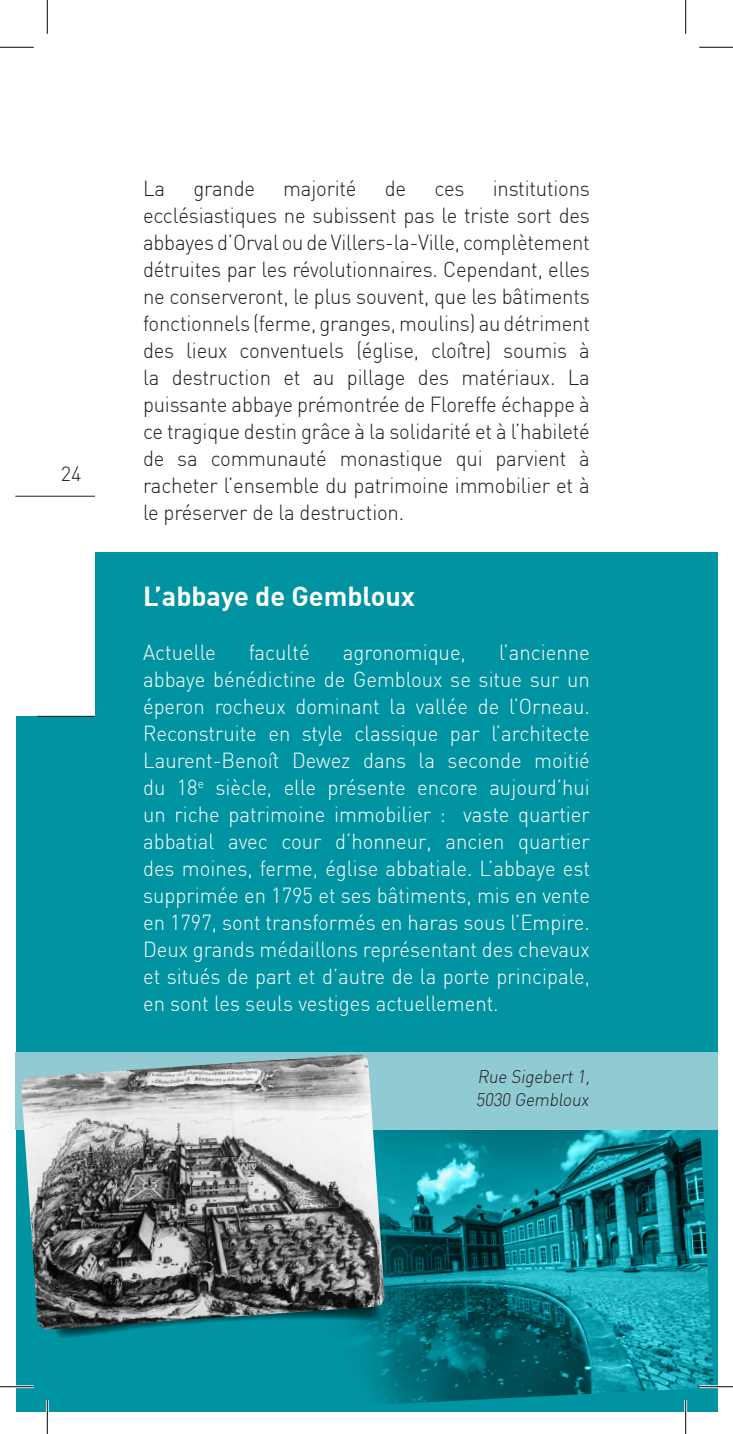
<style>
.page{position:relative;width:733px;height:1434px;background:#fff}
.page>*{position:absolute;margin:0;border:0;box-sizing:border-box;transform-origin:0 0}
.t1{font:700 27px "DIN";color:#fff}
.t2{font:300 21.38px/27px "DIN";color:#fff;text-align:justify;scale:.95 1}
.t3{font:300 21.38px/27px "DIN";letter-spacing:-.01em;color:#231f20;text-align:justify;scale:.95 1}
.t4{font:300 20.25px "DIN";color:#231f20}
.t5{font:300 18px "DIN";color:#231f20;scale:.95 1}
</style>
<div class="page">
<div style="left:16px;top:552px;width:701px;height:859px;background:#0093a2"></div>
<img style="left:366px;top:1130px;width:347px;height:279px">
<hr style="left:15px;top:496px;width:80px;height:1px;background:#231f20">
<div style="left:15px;top:1053px;width:702px;height:77px;background:#90cad2"></div>
<svg style="left:55px;top:1330px;width:327px;height:9px"></svg>
<img style="left:21px;top:1054px;width:364px;height:276px">
<div style="left:15px;top:538px;width:80px;height:178px;background:#fff"></div>
<hr style="left:37px;top:716px;width:58px;height:1px;background:#231f20">
<hr style="left:0;top:1385px;width:34px;height:3px;background:#fff">
<hr style="left:699px;top:1385px;width:33px;height:3px;background:#fff">
<hr style="left:46px;top:1400px;width:3px;height:34px;background:#fff">
<hr style="left:684px;top:1400px;width:2px;height:34px;background:#fff">
<hr style="left:0;top:47px;width:34px;height:1px;background:#000">
<hr style="left:699px;top:47px;width:33px;height:1px;background:#000">
<hr style="left:0;top:1386px;width:34px;height:1px;background:#000">
<hr style="left:699px;top:1386px;width:33px;height:1px;background:#000">
<hr style="left:47px;top:0;width:1px;height:34px;background:#000">
<hr style="left:47px;top:1400px;width:1px;height:34px;background:#000">
<hr style="left:685px;top:0;width:1px;height:34px;background:#000">
<hr style="left:685px;top:1400px;width:1px;height:34px;background:#000">
<p class="t4" style="left:61px;top:461px;width:22px">24</p>
<p class="t3" style="left:143px;top:174px;width:25px">La</p>
<p class="t3" style="left:193px;top:174px;width:66px">grande</p>
<p class="t3" style="left:283px;top:174px;width:79px">majorité</p>
<p class="t3" style="left:384px;top:174px;width:24px">de</p>
<p class="t3" style="left:434px;top:174px;width:33px">ces</p>
<p class="t3" style="left:143px;top:174px;width:471px;text-indent:349px">institutions ecclésiastiques ne subissent pas le triste sort des abbayes d’Orval ou de Villers-la-Ville, complètement détruites par les révolutionnaires. Cependant, elles ne conserveront, le plus souvent, que les bâtiments fonctionnels (ferme, granges, moulins) au détriment des lieux conventuels (église, cloître) soumis à la destruction et au pillage des matériaux. La puissante abbaye prémontrée de Floreffe échappe à ce tragique destin grâce à la solidarité et à l’habileté de sa communauté monastique qui parvient à racheter l’ensemble du patrimoine immobilier et à le préserver de la destruction.</p>
<p class="t1" style="left:143px;top:579px;width:273px">L’abbaye de Gembloux</p>
<p class="t2" style="left:143px;top:639px;width:78px">Actuelle</p>
<p class="t2" style="left:249px;top:639px;width:66px">faculté</p>
<p class="t2" style="left:343px;top:639px;width:131px">agronomique,</p>
<p class="t2" style="left:143px;top:639px;width:472px;text-indent:356px">l’ancienne abbaye bénédictine de Gembloux se situe sur un éperon rocheux dominant la vallée de l’Orneau.<br>Reconstruite en style classique par l’architecte Laurent-Benoît Dewez dans la seconde moitié du 18<sup>e</sup> siècle, elle présente encore aujourd’hui un riche patrimoine immobilier : vaste quartier abbatial avec cour d’honneur, ancien quartier des moines, ferme, église abbatiale. L’abbaye est supprimée en 1795 et ses bâtiments, mis en vente en 1797, sont transformés en haras sous l’Empire.<br>Deux grands médaillons représentant des chevaux et situés de part et d’autre de la porte principale, en sont les seuls vestiges actuellement.</p>
<p class="t5" style="left:477px;top:1066px;width:123px">Rue Sigebert1,</p>
<p class="t5" style="left:475px;top:1088px;width:123px">5030 Gembloux</p>
</div>
